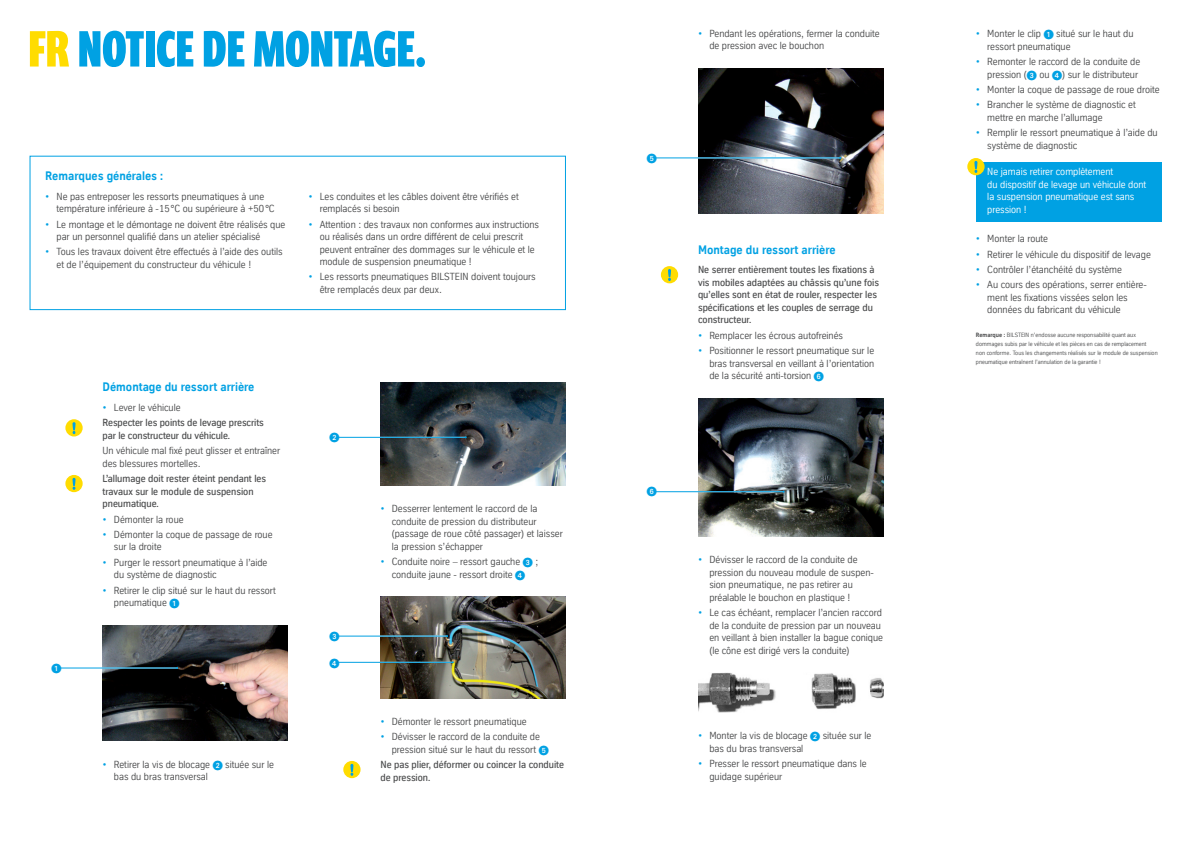
<style>
.page{position:relative;width:1191px;height:842px;background:#fff}
.page>*{position:absolute;margin:0;border:0;box-sizing:border-box;transform-origin:0 0}
.t1{font:700 52px "Prenton RP Ultra Cond";letter-spacing:.015em;color:#00a1e3}
.t2{font:700 12px "TK Type";color:#00a1e3}
.t3{font:10px/12.5px "TK Type";color:#4b4c4d}
.t4{font:500 10px/12.5px "TK Type";color:#4b4c4d}
.t5{font:10px/12.5px "TK Type";color:#fff}
.t6{font:10px "European Pi One";color:#00a1e3}
.t7{font:6px/9px "TK Type";color:#4b4c4d}
.s1{color:#ffdc01}
.s2{color:#00a1e3}
.s3{font-weight:400;color:#00a1e3}
.s4{font-weight:400}
.s5{font-family:"European Pi One";color:#00a1e3}
.s6{font-weight:700}
</style>
<div class="page">
<div style="left:976px;top:162px;width:185px;height:59px;background:#00a1e3"></div>
<div style="left:967px;top:158px;width:17px;height:17px;background:#ffdc01;border-radius:50%"></div>
<svg style="left:974px;top:161px;width:3px;height:12px"></svg>
<div style="left:65px;top:419px;width:18px;height:17px;background:#ffdc01;border-radius:50%"></div>
<svg style="left:72px;top:422px;width:4px;height:12px"></svg>
<div style="left:65px;top:475px;width:18px;height:17px;background:#ffdc01;border-radius:50%"></div>
<svg style="left:72px;top:478px;width:4px;height:12px"></svg>
<img style="left:103px;top:625px;width:185px;height:116px">
<hr style="left:59px;top:667px;width:119px;height:1px;background:#fff">
<hr style="left:59px;top:668px;width:118px;height:1px;background:#00a1e3">
<img style="left:380px;top:383px;width:186px;height:103px">
<hr style="left:337px;top:437px;width:129px;height:1px;background:#00a1e3">
<img style="left:380px;top:597px;width:186px;height:101px">
<hr style="left:337px;top:636px;width:110px;height:1px;background:#00a1e3">
<hr style="left:337px;top:662px;width:116px;height:1px;background:#00a1e3">
<div style="left:343px;top:761px;width:17px;height:17px;background:#ffdc01;border-radius:50%"></div>
<svg style="left:350px;top:764px;width:3px;height:12px"></svg>
<img style="left:698px;top:68px;width:185px;height:146px">
<hr style="left:654px;top:157px;width:185px;height:1px;background:#fff">
<hr style="left:654px;top:158px;width:186px;height:1px;background:#00a1e3">
<div style="left:661px;top:266px;width:17px;height:17px;background:#ffdc01;border-radius:50%"></div>
<svg style="left:668px;top:269px;width:3px;height:12px"></svg>
<img style="left:698px;top:398px;width:185px;height:139px">
<hr style="left:654px;top:491px;width:129px;height:1px;background:#00a1e3">
<img style="left:698px;top:673px;width:185px;height:40px">
<div style="left:30px;top:156px;width:536px;height:154px;border:1px solid #00a1e3"></div>
<h1 class="t1" style="left:29px;top:15px;width:399px"><span class="s1">FR</span> NOTICE DE MONTAGE.</h1>
<p class="t2" style="left:45px;top:169px;width:119px">Remarques générales :</p>
<p class="t3" style="left:56px;top:190px;width:219px;text-indent:-11px"><span class="s2">•</span> Ne pas entreposer les ressorts pneumatiques à une température inférieure à - 15°C ou supérieure à +50°C</p>
<p class="t3" style="left:56px;top:218px;width:230px;text-indent:-11px"><span class="s2">•</span> Le montage et le démontage ne doivent être réalisés que par un personnel qualifié dans un atelier spécialisé</p>
<p class="t3" style="left:56px;top:246px;width:228px;text-indent:-11px"><span class="s2">•</span> Tous les travaux doivent être effectués à l’aide des outils et de l’équipement du constructeur du véhicule !</p>
<p class="t3" style="left:320px;top:190px;width:200px;text-indent:-11px"><span class="s2">•</span> Les conduites et les câbles doivent être vérifiés et remplacés si besoin</p>
<p class="t3" style="left:320px;top:218px;width:221px;text-indent:-11px"><span class="s2">•</span> Attention : des travaux non conformes aux instructions ou réalisés dans un ordre différent de celui prescrit peuvent entraîner des dommages sur le véhicule et le module de suspension pneumatique !</p>
<p class="t3" style="left:320px;top:271px;width:217px;text-indent:-11px"><span class="s2">•</span> Les ressorts pneumatiques BILSTEIN doivent toujours être remplacés deux par deux.</p>
<p class="t6" style="left:51px;top:663px;width:11px">1</p>
<p class="t2" style="left:103px;top:380px;width:153px">Démontage du ressort arrière</p>
<p class="t4" style="left:102px;top:400px;width:163px;line-height:15.3px"><span class="s3">•</span> <span class="s4">Lever le véhicule<br></span>Respecter les points de levage prescrits</p>
<p class="t4" style="left:103px;top:429px;width:129px">par le constructeur du véhicule.</p>
<p class="t3" style="left:103px;top:445px;width:179px">Un véhicule mal fixé peut glisser et entraîner des blessures mortelles.</p>
<p class="t4" style="left:102px;top:472px;width:165px">L’allumage doit rester éteint pendant les travaux sur le module de suspension pneumatique.</p>
<p class="t3" style="left:103px;top:513px;width:83px"><span class="s2">•</span> Démonter la roue</p>
<p class="t3" style="left:114px;top:528px;width:160px;text-indent:-11px"><span class="s2">•</span> Démonter la coque de passage de roue sur la droite</p>
<p class="t3" style="left:114px;top:556px;width:155px;text-indent:-11px"><span class="s2">•</span> Purger le ressort pneumatique à l’aide du système de diagnostic</p>
<p class="t3" style="left:114px;top:584px;width:163px;text-indent:-11px"><span class="s2">•</span> Retirer le clip situé sur le haut du ressort pneumatique <span class="s5">1</span></p>
<p class="t3" style="left:114px;top:758px;width:162px;text-indent:-11px"><span class="s2">•</span> Retirer la vis de blocage <span class="s5">2</span> située sur le bas du bras transversal</p>
<p class="t6" style="left:329px;top:432px;width:11px">2</p>
<p class="t6" style="left:329px;top:631px;width:11px">3</p>
<p class="t6" style="left:329px;top:658px;width:11px">4</p>
<p class="t3" style="left:392px;top:502px;width:172px;text-indent:-11px"><span class="s2">•</span> Desserrer lentement le raccord de la conduite de pression du distributeur (passage de roue côté passager) et laisser la pression s’échapper</p>
<p class="t3" style="left:380px;top:555px;width:159px;text-align:center"><span class="s2">•</span> Conduite noire – ressort gauche <span class="s5">3</span> ; conduite jaune - ressort droite <span class="s5">4</span></p>
<p class="t3" style="left:380px;top:715px;width:148px"><span class="s2">•</span> Démonter le ressort pneumatique</p>
<p class="t3" style="left:392px;top:731px;width:158px;text-indent:-11px"><span class="s2">•</span> Dévisser le raccord de la conduite de pression situé sur le haut du ressort <span class="s5">5</span></p>
<p class="t4" style="left:380px;top:758px;width:185px">Ne pas plier, déformer ou coincer la conduite de pression.</p>
<p class="t6" style="left:647px;top:152px;width:11px">5</p>
<p class="t3" style="left:709px;top:27px;width:172px;text-indent:-11px"><span class="s2">•</span> Pendant les opérations, fermer la conduite de pression avec le bouchon</p>
<p class="t2" style="left:698px;top:243px;width:139px">Montage du ressort arrière</p>
<p class="t4" style="left:698px;top:264px;width:182px">Ne serrer entièrement toutes les fixations à vis mobiles adaptées au châssis qu’une fois qu’elles sont en état de rouler, respecter les spécifications et les couples de serrage du constructeur.</p>
<p class="t3" style="left:698px;top:329px;width:146px"><span class="s2">•</span> Remplacer les écrous autofreinés</p>
<p class="t3" style="left:709px;top:344px;width:166px;text-align:justify;text-indent:-11px"><span class="s2">•</span> Positionner le ressort pneumatique sur le bras transversal en veillant à l’orientation de la sécurité anti-torsion <span class="s5">6</span></p>
<p class="t6" style="left:647px;top:486px;width:11px">6</p>
<p class="t3" style="left:709px;top:554px;width:166px;text-indent:-11px"><span class="s2">•</span> Dévisser le raccord de la conduite de pression du nouveau module de suspen&shy;sion pneumatique, ne pas retirer au préalable le bouchon en plastique !</p>
<p class="t3" style="left:709px;top:606px;width:175px;text-indent:-11px"><span class="s2">•</span> Le cas échéant, remplacer l’ancien raccord de la conduite de pression par un nouveau en veillant à bien installer la bague conique (le cône est dirigé vers la conduite)</p>
<p class="t3" style="left:709px;top:730px;width:164px;text-indent:-11px"><span class="s2">•</span> Monter la vis de blocage <span class="s5">2</span> située sur le bas du bras transversal</p>
<p class="t3" style="left:709px;top:757px;width:159px;text-indent:-11px"><span class="s2">•</span> Presser le ressort pneumatique dans le guidage supérieur</p>
<p class="t3" style="left:987px;top:28px;width:148px;text-indent:-11px"><span class="s2">•</span> Monter le clip <span class="s5">1</span> situé sur le haut du ressort pneumatique</p>
<p class="t3" style="left:976px;top:55px;width:166px;text-align:right"><span class="s2">•</span> Remonter le raccord de la conduite de pression (<span class="s5">3</span> ou <span class="s5">4</span>) sur le distributeur</p>
<p class="t3" style="left:976px;top:83px;width:185px"><span class="s2">•</span> Monter la coque de passage de roue droite</p>
<p class="t3" style="left:987px;top:99px;width:150px;text-indent:-11px"><span class="s2">•</span> Brancher le système de diagnostic et mettre en marche l’allumage</p>
<p class="t3" style="left:987px;top:126px;width:172px;text-indent:-11px"><span class="s2">•</span> Remplir le ressort pneumatique à l’aide du système de diagnostic</p>
<p class="t5" style="left:987px;top:166px;width:160px">Ne jamais retirer complètement<br>du dispositif de levage un véhicule dont la suspension pneumatique est sans pression !</p>
<p class="t3" style="left:976px;top:233px;width:74px"><span class="s2">•</span> Monter la route</p>
<p class="t3" style="left:976px;top:248px;width:176px"><span class="s2">•</span> Retirer le véhicule du dispositif de levage</p>
<p class="t3" style="left:976px;top:263px;width:147px"><span class="s2">•</span> Contrôler l’étanchéité du système</p>
<p class="t3" style="left:987px;top:279px;width:161px;text-indent:-11px"><span class="s2">•</span> Au cours des opérations, serrer entière&shy;ment les fixations vissées selon les données du fabricant du véhicule</p>
<p class="t7" style="left:976px;top:330px;width:183px"><span class="s6">Remarque :</span> BILSTEIN n’endosse aucune responsabilité quant aux dommages subis par le véhicule et les pièces en cas de remplacement<br>non conforme. Tous les changements réalisés sur le module de suspension pneumatique entraînent l’annulation de la garantie !</p>
</div>
